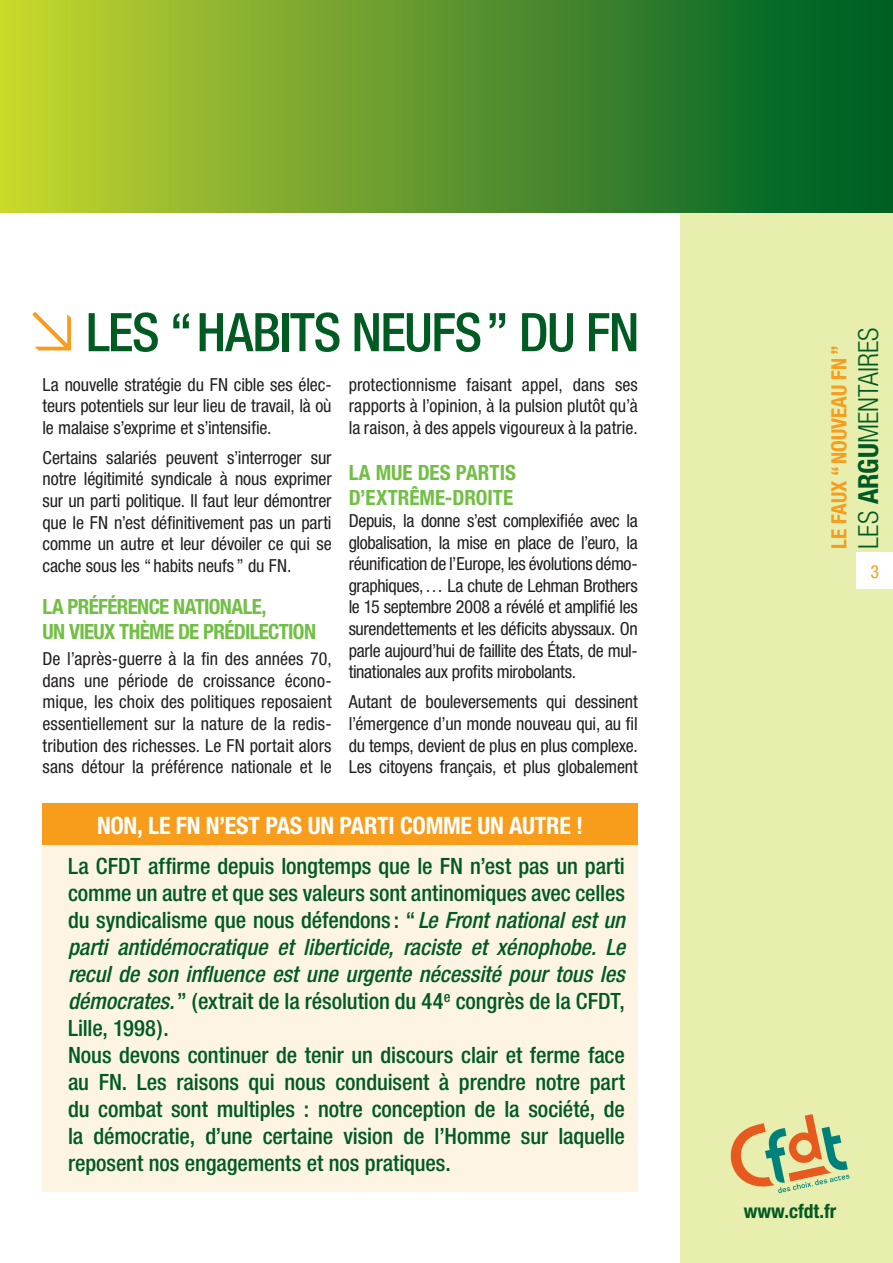
<style>
.page{position:relative;width:893px;height:1263px;background:#fff}
.page>*{position:absolute;margin:0;border:0;box-sizing:border-box;transform-origin:0 0}
.t1{font:500 condensed 53.25px "Helvetica Neue";letter-spacing:-.03em;color:#005b22}
.t2{font:300 condensed 27.75px "Helvetica Neue";color:#005b22}
.t3{font:700 condensed 24px "Helvetica Neue";letter-spacing:-.01em;color:#fff}
.t4{font:500 condensed 22.5px/27px "Helvetica Neue";letter-spacing:-.005em;color:#005b22}
.t5{font:700 condensed 21px/25.2px "Helvetica Neue";letter-spacing:-.025em;color:#71bf44}
.t6{font:700 condensed 21px/25.2px "Helvetica Neue";letter-spacing:.005em;color:#71bf44}
.t7{font:700 condensed 21px "Helvetica Neue";color:#f89c1c}
.t8{font:700 condensed 19.5px "Helvetica Neue";color:#005b22}
.t9{font:condensed 18px/21.6px "Helvetica Neue";letter-spacing:-.005em;color:#231f20;text-align:justify}
.t10{font:condensed 18px "Helvetica Neue";color:#f89c1c}
.s1{font-family:"DIN Regular Alternate";font-weight:400;font-stretch:normal;font-size:57.6px;color:#f89c1c}
.s2{font-style:italic}
.s3{font-weight:700}
</style>
<div class="page">
<div style="left:680px;top:0;width:213px;height:1263px;background:#e7eeae"></div>
<div style="left:0;top:0;width:893px;height:213px;background:linear-gradient(to right,#c8d531,#005928)"></div>
<div style="left:857px;top:553px;width:36px;height:36px;background:#fff"></div>
<svg style="left:730px;top:1114px;width:120px;height:79px"></svg>
<div style="left:43px;top:844px;width:595px;height:347px;background:#fef4e4"></div>
<div style="left:43px;top:804px;width:595px;height:41px;background:#f89c1c"></div>
<h1 class="t1" style="left:23px;top:301px;width:588px"><span class="s1">≥</span> Les “habits neufs” du fn</h1>
<p class="t9" style="left:43px;top:373px;width:291px">La nouvelle stratégie du FN cible ses élec&shy;teurs potentiels sur leur lieu de travail, là où le malaise s’exprime et s’intensifie.</p>
<p class="t9" style="left:43px;top:446px;width:291px">Certains salariés peuvent s’interroger sur notre légitimité syndicale à nous exprimer sur un parti politique. Il faut leur démontrer que le FN n’est définitivement pas un parti comme un autre et leur dévoiler ce qui se cache sous les “ habits neufs ” du FN.</p>
<p class="t5" style="left:43px;top:594px;width:275px">LA PRÉFÉRENCE NATIONALE,<br>UN VIEUX THÈME DE PRÉDILECTION</p>
<p class="t9" style="left:43px;top:648px;width:291px">De l’après-guerre à la fin des années 70, dans une période de croissance écono&shy;mique, les choix des politiques reposaient essentiellement sur la nature de la redis&shy;tribution des richesses. Le FN portait alors sans détour la préférence nationale et le</p>
<p class="t9" style="left:349px;top:373px;width:291px">protectionnisme faisant appel, dans ses rapports à l’opinion, à la pulsion plutôt qu’à la raison, à des appels vigoureux à la patrie.</p>
<p class="t6" style="left:349px;top:460px;width:166px">LA MUE DES PARTIS<br>D’EXTRÊME-DROITE</p>
<p class="t9" style="left:349px;top:510px;width:291px">Depuis, la donne s’est complexifiée avec la globalisation, la mise en place de l’euro, la réunification de l’Europe, les évolutions démo&shy;graphiques,… La chute de Lehman Brothers le 15 septembre 2008 a révélé et amplifié les surendettements et les déficits abyssaux. On parle aujourd’hui de faillite des États, de mul&shy;tinationales aux profits mirobolants.</p>
<p class="t9" style="left:349px;top:691px;width:291px">Autant de bouleversements qui dessinent l’émergence d’un monde nouveau qui, au fil du temps, devient de plus en plus complexe.<br>Les citoyens français, et plus globalement</p>
<h3 class="t3" style="left:97px;top:810px;width:182px">NON, LE FN N’EST PAS</h3>
<h3 class="t3" style="left:308px;top:810px;width:44px">UN PARTI</h3>
<h3 class="t3" style="left:400px;top:810px;width:123px">COMME UN AUTR</h3>
<h3 class="t3" style="left:559px;top:810px;width:25px">E !</h3>
<p class="t4" style="left:68px;top:852px;width:559px">La CFDT affirme depuis longtemps que le FN n’est pas un parti comme un autre et que ses valeurs sont antinomiques avec celles du syndicalisme que nous défendons : “ <span class="s2">Le Front national est un parti antidémocratique et liberticide, raciste et xénophobe. Le recul de son influence est une urgente nécessité pour tous les démocrates.</span> ” (extrait de la résolution du 44<sup>e</sup> congrès de la CFDT, Lille, 1998).<br>Nous devons continuer de tenir un discours clair et ferme face au FN. Les raisons qui nous conduisent à prendre notre part du combat sont multiples : notre conception de la société, de la démocratie, d’une certaine vision de l’Homme sur laquelle reposent nos engagements et nos pratiques.</p>
<p class="t7" style="left:826px;top:549px;width:204px;rotate:-90deg">LE FAUX “NOUVEAU FN ”</p>
<h2 class="t2" style="left:852px;top:549px;width:222px;rotate:-90deg">LES <span class="s3">ARGU</span>MENTAIRES</h2>
<p class="t10" style="left:871px;top:561px;width:10px">3</p>
<p class="t8" style="left:744px;top:1200px;width:94px">WWW.CFDT.FR</p>
</div>
